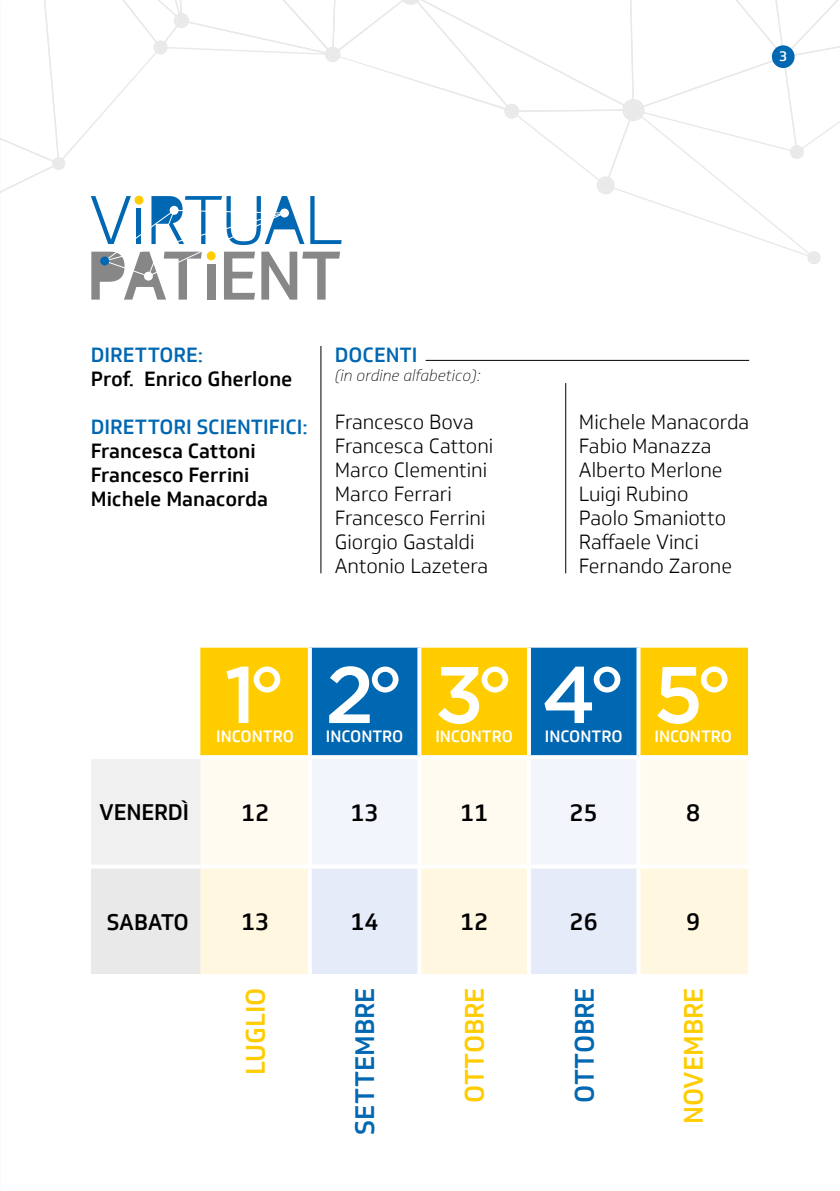
<style>
.page{position:relative;width:840px;height:1191px;background:#fff}
.page>*{position:absolute;margin:0;border:0;box-sizing:border-box;transform-origin:0 0}
.t1{font:500 80px "Gotham";color:#fff}
.t2{font:500 26px "Soleto";color:#fc0}
.t3{font:500 26px "Soleto";color:#0067b2}
.t4{font:500 24px "Soleto";color:#000}
.t5{font:500 22px "Soleto";letter-spacing:-.01em;color:#000}
.t6{font:300 20px/24px "Soleto";color:#000}
.t7{font:500 20px/24px "Soleto";color:#000}
.t8{font:500 20px "Soleto";color:#0067b2}
.t9{font:500 16px "Soleto";color:#fff}
.t10{font:italic 100 16px "Soleto";color:#000}
.t11{font:500 14px "Soleto";color:#fff}
</style>
<div class="page">
<svg style="left:0;top:0;width:839px;height:300px"></svg>
<div style="left:200px;top:647px;width:547px;height:108px;background:#fc0"></div>
<div style="left:91px;top:757px;width:109px;height:109px;background:#f0f0f0"></div>
<div style="left:200px;top:759px;width:547px;height:105px;background:#fffbf0"></div>
<div style="left:91px;top:866px;width:109px;height:110px;background:#e9e9e9"></div>
<div style="left:200px;top:868px;width:547px;height:106px;background:#fff7e0"></div>
<svg style="left:312px;top:647px;width:324px;height:327px"></svg>
<svg style="left:308px;top:647px;width:4px;height:108px"></svg>
<svg style="left:417px;top:647px;width:4px;height:108px"></svg>
<svg style="left:526px;top:647px;width:4px;height:108px"></svg>
<svg style="left:636px;top:647px;width:4px;height:108px"></svg>
<hr style="left:308px;top:759px;width:4px;height:105px;background:#fff">
<hr style="left:417px;top:759px;width:4px;height:105px;background:#fff">
<svg style="left:526px;top:759px;width:4px;height:105px"></svg>
<hr style="left:636px;top:759px;width:4px;height:105px;background:#fff">
<hr style="left:308px;top:868px;width:4px;height:106px;background:#fff">
<hr style="left:417px;top:868px;width:4px;height:106px;background:#fff">
<svg style="left:526px;top:868px;width:4px;height:106px"></svg>
<svg style="left:636px;top:868px;width:4px;height:106px"></svg>
<svg style="left:200px;top:755px;width:110px;height:2px"></svg>
<svg style="left:310px;top:755px;width:109px;height:4px"></svg>
<svg style="left:419px;top:755px;width:109px;height:4px"></svg>
<svg style="left:528px;top:755px;width:110px;height:4px"></svg>
<svg style="left:638px;top:755px;width:109px;height:2px"></svg>
<hr style="left:310px;top:864px;width:109px;height:4px;background:#fff">
<hr style="left:419px;top:864px;width:109px;height:4px;background:#fff">
<hr style="left:528px;top:864px;width:110px;height:4px;background:#fff">
<hr style="left:91px;top:974px;width:109px;height:4px;background:#fff">
<hr style="left:91px;top:755px;width:109px;height:4px;background:#fff">
<hr style="left:91px;top:864px;width:109px;height:4px;background:#fff">
<hr style="left:565px;top:383px;width:1px;height:190px;background:#000">
<hr style="left:425px;top:360px;width:323px;height:1px;background:#000">
<hr style="left:320px;top:346px;width:1px;height:227px;background:#000">
<p class="t11" style="left:778px;top:47px;width:10px">3</p>
<p class="t8" style="left:91px;top:342px;width:114px">DIRETTORE:</p>
<p class="t7" style="left:91px;top:367px;width:203px">Prof. Enrico Gherlone</p>
<p class="t8" style="left:91px;top:414px;width:218px">DIRETTORI SCIENTIFICI:</p>
<p class="t7" style="left:91px;top:439px;width:178px">Francesca Cattoni<br>Francesco Ferrini<br>Michele Manacorda</p>
<p class="t8" style="left:334px;top:342px;width:84px">DOCENTI</p>
<p class="t10" style="left:334px;top:366px;width:148px">(in ordine alfabetico):</p>
<p class="t6" style="left:334px;top:410px;width:160px">Francesco Bova<br>Francesca Cattoni<br>Marco Clementini<br>Marco Ferrari<br>Francesco Ferrini<br>Giorgio Gastaldi<br>Antonio Lazetera</p>
<p class="t6" style="left:578px;top:410px;width:172px">Michele Manacorda<br>Fabio Manazza<br>Alberto Merlone<br>Luigi Rubino<br>Paolo Smaniotto<br>Raffaele Vinci<br>Fernando Zarone</p>
<h1 class="t1" style="left:224px;top:642px;width:63px">1°</h1>
<p class="t9" style="left:216px;top:726px;width:79px">INCONTRO</p>
<h1 class="t1" style="left:325px;top:642px;width:409px">2° 3° 4° 5°</h1>
<p class="t9" style="left:325px;top:726px;width:79px">INCONTRO</p>
<p class="t9" style="left:435px;top:726px;width:79px">INCONTRO</p>
<p class="t9" style="left:544px;top:726px;width:79px">INCONTRO</p>
<p class="t9" style="left:654px;top:726px;width:79px">INCONTRO</p>
<p class="t5" style="left:99px;top:799px;width:91px">VENERDÌ</p>
<p class="t4" style="left:241px;top:797px;width:30px">12</p>
<p class="t4" style="left:350px;top:797px;width:30px">13</p>
<p class="t4" style="left:460px;top:797px;width:30px">11</p>
<p class="t4" style="left:569px;top:797px;width:30px">25</p>
<p class="t4" style="left:685px;top:797px;width:16px">8</p>
<p class="t5" style="left:107px;top:908px;width:84px">SABATO</p>
<p class="t4" style="left:241px;top:907px;width:30px">13</p>
<p class="t4" style="left:350px;top:907px;width:30px">14</p>
<p class="t4" style="left:460px;top:907px;width:30px">12</p>
<p class="t4" style="left:569px;top:907px;width:30px">26</p>
<p class="t4" style="left:685px;top:907px;width:16px">9</p>
<h2 class="t2" style="left:239px;top:1075px;width:89px;rotate:-90deg">LUGLIO</h2>
<h2 class="t3" style="left:349px;top:1134px;width:149px;rotate:-90deg">SETTEMBRE</h2>
<h2 class="t2" style="left:458px;top:1102px;width:117px;rotate:-90deg">OTTOBRE</h2>
<h2 class="t3" style="left:568px;top:1102px;width:117px;rotate:-90deg">OTTOBRE</h2>
<h2 class="t2" style="left:677px;top:1124px;width:138px;rotate:-90deg">NOVEMBRE</h2>
</div>
